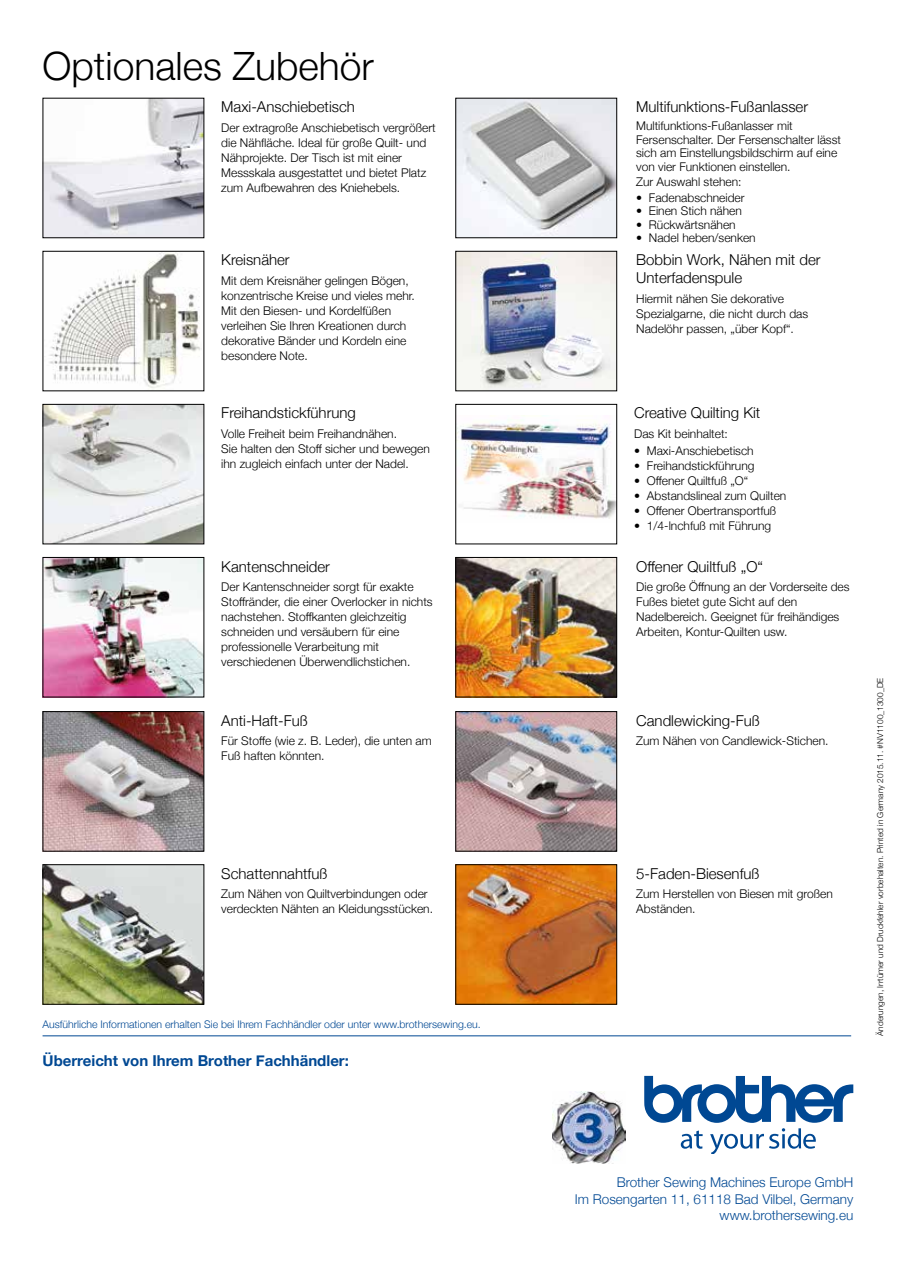
<style>
.page{position:relative;width:898px;height:1263px;background:#fff}
.page>*{position:absolute;margin:0;border:0;box-sizing:border-box;transform-origin:0 0}
.t1{font:300 39px "Helvetica Neue";color:#000}
.t2{font:300 15px/18px "Helvetica Neue";color:#000}
.t3{font:700 15px "Helvetica Neue";color:#004893}
.t4{font:300 13.5px/16.5px "Helvetica Neue";color:#004893;text-align:right}
.t5{font:300 12px/15px "Helvetica Neue";color:#000}
.t6{font:300 10.5px "Helvetica Neue";color:#004893}
.t7{font:300 8.25px "Helvetica Neue";color:#000}
</style>
<div class="page">
<img style="left:45px;top:100px;width:157px;height:136px">
<img style="left:457px;top:253px;width:158px;height:136px">
<div style="left:455px;top:251px;width:162px;height:140px;border:1px solid #000"></div>
<img style="left:49px;top:253px;width:153px;height:136px">
<img style="left:45px;top:406px;width:157px;height:136px">
<div style="left:43px;top:404px;width:161px;height:140px;border:1px solid #000"></div>
<img style="left:457px;top:415px;width:158px;height:104px">
<div style="left:455px;top:404px;width:162px;height:140px;border:1px solid #000"></div>
<img style="left:45px;top:559px;width:157px;height:136px">
<img style="left:45px;top:713px;width:157px;height:136px">
<div style="left:43px;top:711px;width:161px;height:140px;border:1px solid #000"></div>
<img style="left:45px;top:866px;width:157px;height:137px">
<div style="left:43px;top:864px;width:161px;height:141px;border:1px solid #000"></div>
<img style="left:457px;top:559px;width:158px;height:136px">
<div style="left:455px;top:557px;width:162px;height:140px;border:1px solid #000"></div>
<img style="left:457px;top:713px;width:158px;height:136px">
<div style="left:455px;top:711px;width:162px;height:140px;border:1px solid #000"></div>
<img style="left:457px;top:866px;width:158px;height:137px">
<div style="left:455px;top:864px;width:162px;height:141px;border:1px solid #000"></div>
<img style="left:457px;top:100px;width:158px;height:136px">
<hr style="left:43px;top:1035px;width:807px;height:1px;background:#004893">
<hr style="left:897px;top:995px;width:1px;height:225px;background:#004893">
<svg style="left:644px;top:1076px;width:209px;height:77px"></svg>
<img style="left:552px;top:1091px;width:73px;height:72px">
<h1 class="t1" style="left:43px;top:35px;width:332px">Optionales Zubehör</h1>
<p class="t2" style="left:221px;top:97px;width:135px">Maxi-Anschiebetisch</p>
<p class="t5" style="left:221px;top:119px;width:216px">Der extragroße Anschiebetisch vergrößert die Nähfläche. Ideal für große Quilt- und Nähprojekte. Der Tisch ist mit einer Messskala ausgestattet und bietet Platz zum Aufbewahren des Kniehebels.</p>
<p class="t2" style="left:221px;top:250px;width:70px">Kreisnäher</p>
<p class="t5" style="left:221px;top:272px;width:195px">Mit dem Kreisnäher gelingen Bögen, konzentrische Kreise und vieles mehr.<br>Mit den Biesen- und Kordelfüßen verleihen Sie Ihren Kreationen durch dekorative Bänder und Kordeln eine besondere Note.</p>
<p class="t2" style="left:221px;top:403px;width:136px">Freihandstickführung</p>
<p class="t5" style="left:221px;top:425px;width:210px">Volle Freiheit beim Freihandnähen.<br>Sie halten den Stoff sicher und bewegen ihn zugleich einfach unter der Nadel.</p>
<p class="t2" style="left:221px;top:556px;width:110px">Kantenschneider</p>
<p class="t5" style="left:221px;top:578px;width:213px">Der Kantenschneider sorgt für exakte Stoffränder, die einer Overlocker in nichts nachstehen. Stoffkanten gleichzeitig schneiden und versäubern für eine professionelle Verarbeitung mit verschiedenen Überwendlichstichen.</p>
<p class="t2" style="left:221px;top:710px;width:88px">Anti-Haft-Fuß</p>
<p class="t5" style="left:221px;top:732px;width:212px">Für Stoffe (wie z. B. Leder), die unten am<br>Fuß haften könnten.</p>
<p class="t2" style="left:221px;top:864px;width:108px">Schattennahtfuß</p>
<p class="t5" style="left:221px;top:886px;width:213px">Zum Nähen von Quiltverbindungen oder verdeckten Nähten an Kleidungsstücken.</p>
<p class="t6" style="left:43px;top:1015px;width:439px">Ausführliche Informationen erhalten Sie bei Ihrem Fachhändler oder unter www.brothersewing.eu.</p>
<p class="t3" style="left:43px;top:1048px;width:308px">Überreicht von Ihrem Brother Fachhändler:</p>
<p class="t2" style="left:636px;top:97px;width:173px">Multifunktions-Fußanlasser</p>
<p class="t5" style="left:636px;top:118px;width:206px;line-height:13.5px">Multifunktions-Fußanlasser mit Fersenschalter. Der Fersenschalter lässt sich am Einstellungsbildschirm auf eine von vier Funktionen einstellen.</p>
<p class="t5" style="left:636px;top:174px;width:107px">Zur Auswahl stehen:</p>
<p class="t5" style="left:636px;top:189px;width:110px">• Fadenabschneider</p>
<p class="t5" style="left:636px;top:203px;width:107px">• Einen Stich nähen</p>
<p class="t5" style="left:636px;top:216px;width:101px">• Rückwärtsnähen</p>
<p class="t5" style="left:636px;top:230px;width:121px">• Nadel heben/senken</p>
<p class="t2" style="left:636px;top:250px;width:186px">Bobbin Work, Nähen mit der<br>Unterfadenspule</p>
<p class="t5" style="left:636px;top:290px;width:173px">Hiermit nähen Sie dekorative<br>Spezialgarne, die nicht durch das<br>Nadelöhr passen, „über Kopf“.</p>
<p class="t2" style="left:634px;top:403px;width:128px">Creative Quilting Kit</p>
<p class="t5" style="left:634px;top:425px;width:95px">Das Kit beinhaltet:</p>
<p class="t5" style="left:634px;top:442px;width:121px">• Maxi-Anschiebetisch</p>
<p class="t5" style="left:634px;top:457px;width:122px">• Freihandstickführung</p>
<p class="t5" style="left:634px;top:472px;width:116px">• Offener Quiltfuß „O“</p>
<p class="t5" style="left:634px;top:487px;width:154px">• Abstandslineal zum Quilten</p>
<p class="t5" style="left:634px;top:502px;width:144px">• Offener Obertransportfuß</p>
<p class="t5" style="left:634px;top:517px;width:138px">• 1/4-lnchfuß mit Führung</p>
<p class="t2" style="left:636px;top:556px;width:128px">Offener Quiltfuß „O“</p>
<p class="t5" style="left:636px;top:578px;width:215px">Die große Öffnung an der Vorderseite des Fußes bietet gute Sicht auf den Nadelbereich. Geeignet für freihändiges Arbeiten, Kontur-Quilten usw.</p>
<p class="t2" style="left:636px;top:710px;width:125px">Candlewicking-Fuß</p>
<p class="t5" style="left:636px;top:732px;width:194px">Zum Nähen von Candlewick-Stichen.</p>
<p class="t2" style="left:636px;top:864px;width:125px">5-Faden-Biesenfuß</p>
<p class="t5" style="left:636px;top:886px;width:198px">Zum Herstellen von Biesen mit großen<br>Abständen.</p>
<p class="t7" style="left:873px;top:1036px;width:360px;rotate:-90deg">Änderungen, Irrtümer und Druckfehler vorbehalten. Printed in Germany 2015.11. #NV1100_1300_DE</p>
<p class="t4" style="left:574px;top:1173px;width:280px">Brother Sewing Machines Europe GmbH<br>Im Rosengarten 11, 61118 Bad Vilbel, Germany www.brothersewing.eu</p>
</div>
